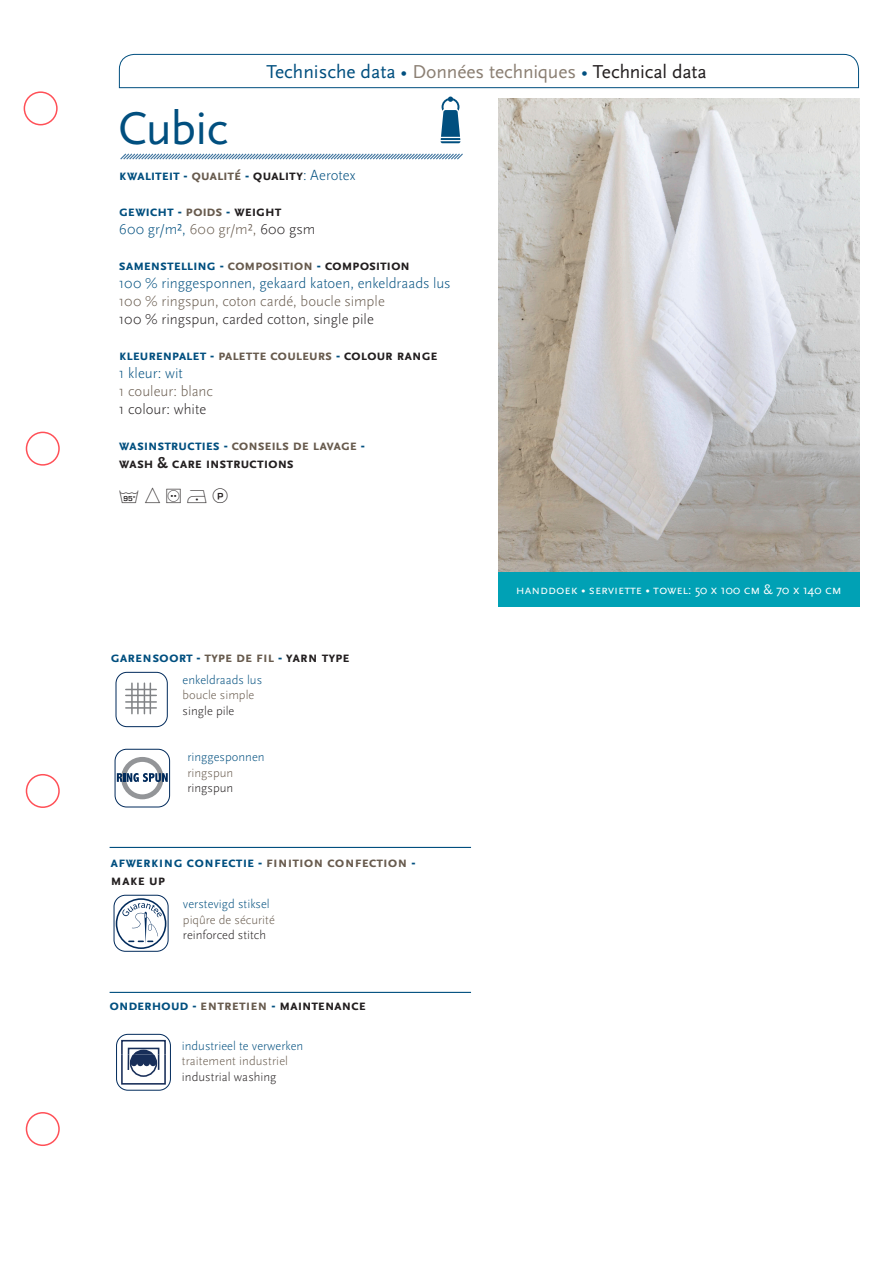
<style>
.page{position:relative;width:893px;height:1263px;background:#fff}
.page>*{position:absolute;margin:0;border:0;box-sizing:border-box;transform-origin:0 0}
.t1{font:48px "Scala Sans OT";color:#014f7f}
.t2{font:21px "Wash Care Symbols M54";color:#231f20}
.t3{font:19.5px "Scala Sans OT";letter-spacing:-.005em;color:#8b7f73}
.t4{font:300 15px/18px "Scala Sans OT";color:#014f7f}
.t5{font:700 15px/18px "Scala Sans OT";letter-spacing:-.02em;color:#014f7f}
.t6{font:700 15px/18px "Scala Sans OT";letter-spacing:-.02em;color:#685b4e}
.t7{font:700 15px/18px "Scala Sans OT";color:#014f7f}
.t8{font:700 15px/18px "Scala Sans OT";letter-spacing:-.02em;color:#231f20}
.t9{font:13.05px "Scala Sans OT";color:#fff}
.t10{font:300 12.75px/15.3px "Scala Sans OT";color:#014f7f}
.s1{color:#014f7f}
.s2{color:#231f20}
.s3{color:#685b4e}
.s4{font-weight:300}
.s5{font-weight:300;color:#685b4e}
.s6{font-weight:300;color:#231f20}
.s7{font-weight:700}
.s8{font-weight:700;color:#685b4e}
.s9{font-weight:700;color:#231f20}
.s10{font-weight:300;color:#014f7f}
</style>
<div class="page">
<div style="left:24px;top:91px;width:34px;height:34px;border:2px solid #ff5057;border-radius:50%"></div>
<div style="left:26px;top:432px;width:34px;height:34px;border:2px solid #ff5057;border-radius:50%"></div>
<div style="left:26px;top:774px;width:34px;height:34px;border:2px solid #ff5057;border-radius:50%"></div>
<div style="left:26px;top:1112px;width:34px;height:34px;border:2px solid #ff5057;border-radius:50%"></div>
<svg style="left:119px;top:54px;width:740px;height:34px"></svg>
<svg style="left:120px;top:153px;width:343px;height:7px"></svg>
<img style="left:498px;top:98px;width:361px;height:474px">
<div style="left:498px;top:572px;width:362px;height:34px;background:#00a1b5"></div>
<svg style="left:441px;top:97px;width:19px;height:46px"></svg>
<hr style="left:110px;top:847px;width:361px;height:1px;background:#014f7f">
<div style="left:116px;top:1034px;width:55px;height:56px;border:1px solid #002a5b;border-radius:11px"></div>
<div style="left:130px;top:1049px;width:27px;height:28px;border:2px solid #bfbfbf;border-radius:50%"></div>
<svg style="left:131px;top:1051px;width:25px;height:15px"></svg>
<div style="left:128px;top:1048px;width:31px;height:23px;border:2px solid #bfbfbf"></div>
<div style="left:116px;top:672px;width:52px;height:55px;border:1px solid #002a5b;border-radius:11px"></div>
<hr style="left:126px;top:701px;width:30px;height:2px;background:#808285">
<hr style="left:126px;top:707px;width:30px;height:2px;background:#808285">
<hr style="left:126px;top:695px;width:30px;height:1px;background:#808285">
<hr style="left:126px;top:689px;width:30px;height:1px;background:#808285">
<hr style="left:137px;top:683px;width:2px;height:31px;background:#808285">
<hr style="left:131px;top:683px;width:2px;height:31px;background:#808285">
<hr style="left:144px;top:683px;width:1px;height:31px;background:#808285">
<hr style="left:150px;top:683px;width:1px;height:31px;background:#808285">
<div style="left:114px;top:895px;width:54px;height:56px;border:1px solid #002a5b;border-radius:11px"></div>
<svg style="left:116px;top:898px;width:50px;height:51px"></svg>
<div style="left:115px;top:749px;width:55px;height:58px;border:1px solid #002a5b;border-radius:12px"></div>
<svg style="left:117px;top:757px;width:51px;height:42px"></svg>
<hr style="left:110px;top:992px;width:361px;height:1px;background:#014f7f">
<p class="t1" style="left:118px;top:103px;width:111px">Cubic</p>
<p class="t3" style="left:267px;top:61px;width:442px"><span class="s1">Technische data •</span> Données techniques <span class="s1">•</span> <span class="s2">Technical data</span></p>
<p class="t5" style="left:119px;top:166px;width:238px">kwaliteit - <span class="s3">qualité</span> - <span class="s2">quality</span><span class="s4">: Aerotex</span></p>
<p class="t5" style="left:119px;top:202px;width:198px">gewicht - <span class="s3">poids</span> - <span class="s2">weight<br></span><span class="s4">600 gr/m²,</span> <span class="s5">600 gr/m²,</span> <span class="s6">600 gsm</span></p>
<p class="t4" style="left:119px;top:256px;width:333px"><span class="s7">samenstelling -</span> <span class="s8">composition</span> <span class="s7">-</span> <span class="s9">composition<br></span>100 % ringgesponnen, gekaard katoen, enkeldraads lus <span class="s3">100 % ringspun, coton cardé, boucle simple<br></span><span class="s2">100 % ringspun, carded cotton, single pile</span></p>
<p class="t6" style="left:119px;top:346px;width:320px"><span class="s1">kleurenpalet -</span> palette couleurs <span class="s1">-</span> <span class="s2">colour range<br></span><span class="s10">1 kleur: wit<br></span><span class="s4">1 couleur: blanc<br></span><span class="s6">1 colour: white</span></p>
<p class="t8" style="left:119px;top:436px;width:247px"><span class="s1">wasinstructies -</span> <span class="s3">conseils de lavage</span> <span class="s1">- </span>wash &amp; care instructions</p>
<p class="t2" style="left:119px;top:482px;width:22px">●</p>
<p class="t7" style="left:110px;top:648px;width:241px">garensoort - <span class="s3">type de fil</span> - <span class="s2">yarn type</span></p>
<p class="t10" style="left:183px;top:672px;width:81px">enkeldraads lus <span class="s3">boucle simple </span><span class="s2">single pile</span></p>
<p class="t10" style="left:187px;top:750px;width:79px">ringgesponnen <span class="s3">ringspun </span><span class="s2">ringspun</span></p>
<p class="t7" style="left:111px;top:853px;width:306px">afwerking confectie - <span class="s3">finition confection</span> - <span class="s2">make up</span></p>
<p class="t10" style="left:183px;top:897px;width:93px">verstevigd stiksel <span class="s3">piqûre de sécurité </span><span class="s2">reinforced stitch</span></p>
<p class="t5" style="left:110px;top:997px;width:258px">onderhoud - <span class="s3">entretien</span> - <span class="s2">maintenance</span></p>
<p class="t10" style="left:182px;top:1038px;width:123px">industrieel te verwerken <span class="s3">traitement industriel </span><span class="s2">industrial washing</span></p>
<p class="t9" style="left:516px;top:582px;width:327px">handdoek • serviette • towel: 50 x 100 cm &amp; 70 x 140 cm</p>
</div>
